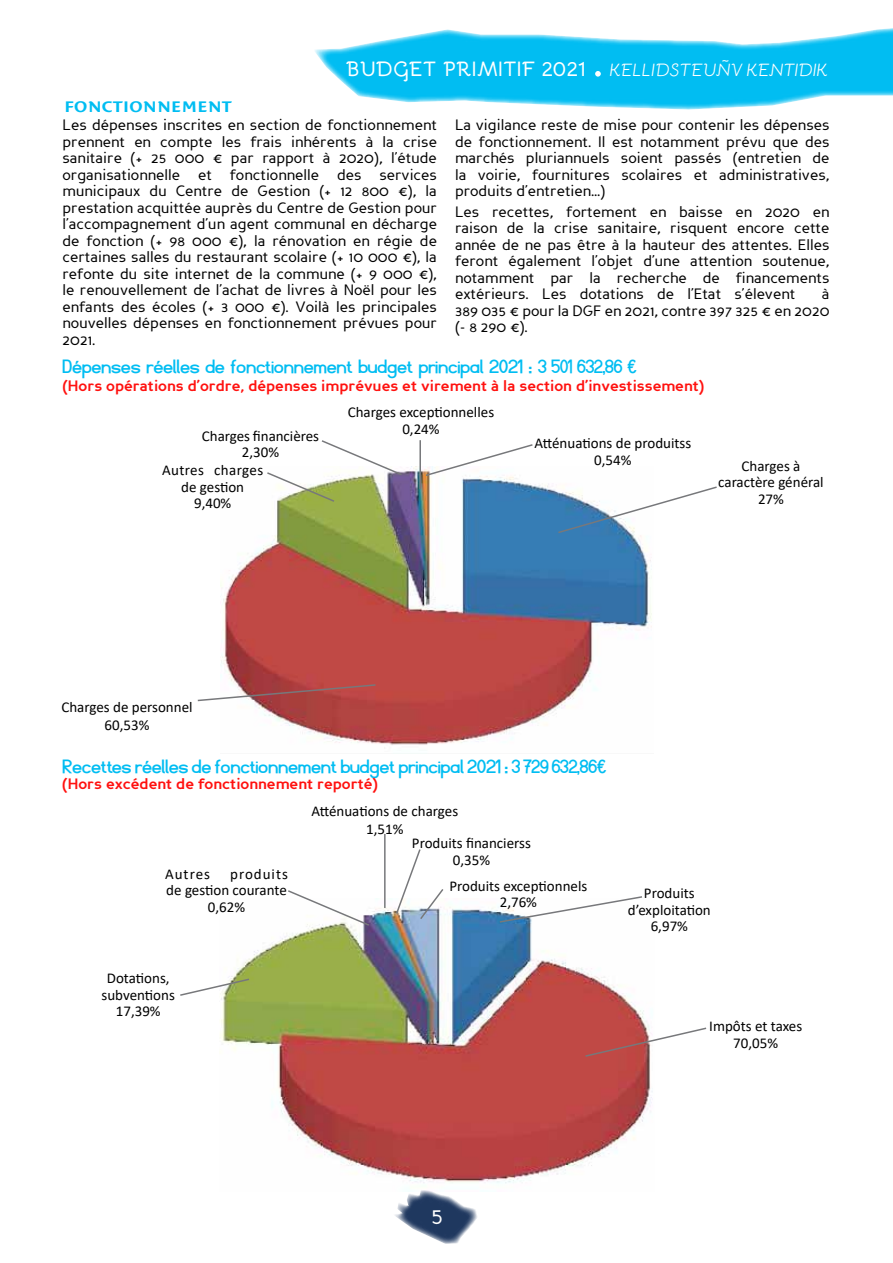
<style>
.page{position:relative;width:893px;height:1263px;background:#fff}
.page>*{position:absolute;margin:0;border:0;box-sizing:border-box;transform-origin:0 0}
.t1{font:700 54px "Bellota";color:#fff}
.t2{font:700 21px "Fibel Nord";letter-spacing:.015em;color:#00bdf2;scale:1.1 1}
.t3{font:700 21px "Bellota";letter-spacing:.01em;color:#fff}
.t4{font:italic 18px "Bellota";color:#fff}
.t5{font:15px/16.5px "Perspective Sans";color:#000;text-align:justify}
.t6{font:15px/16.5px "Calibri";color:#000;text-align:center}
.t7{font:700 15px "Perspective Sans";color:#ff110f}
.t8{font:15px/16.5px "Calibri";letter-spacing:.02em;color:#000;text-align:center}
.t9{font:700 15px "Costa Ptf";letter-spacing:.015em;color:#00bdf2;scale:1.1 1}
.t10{font:15px "Calibri";letter-spacing:.065em;color:#000}
</style>
<div class="page">
<svg style="left:315px;top:28px;width:578px;height:81px;fill:#01bdf2"></svg>
<img style="left:220px;top:898px;width:433px;height:286px">
<svg style="left:395px;top:1190px;width:82px;height:54px"></svg>
<img style="left:220px;top:467px;width:432px;height:287px">
<svg style="left:557px;top:485px;width:160px;height:49px"></svg>
<svg style="left:197px;top:683px;width:180px;height:19px"></svg>
<svg style="left:265px;top:440px;width:138px;height:63px"></svg>
<hr style="left:419px;top:440px;width:2px;height:49px;background:#77787b">
<svg style="left:424px;top:444px;width:110px;height:33px"></svg>
<svg style="left:498px;top:896px;width:146px;height:28px"></svg>
<svg style="left:584px;top:1026px;width:123px;height:32px"></svg>
<svg style="left:180px;top:977px;width:71px;height:20px"></svg>
<svg style="left:286px;top:890px;width:85px;height:37px"></svg>
<hr style="left:384px;top:834px;width:2px;height:74px;background:#77787b">
<svg style="left:395px;top:849px;width:50px;height:72px"></svg>
<p class="t9" style="left:64px;top:98px;width:154px">FONCTIONNEMENT</p>
<h2 class="t3" style="left:346px;top:53px;width:241px">BUDGET PRIMITIF 2021</h2>
<h1 class="t1" style="left:592px;top:15px;width:14px">.</h1>
<p class="t4" style="left:610px;top:56px;width:220px">KELLIDSTEUÑV KENTIDIK</p>
<p class="t5" style="left:63px;top:117px;width:376px">Les dépenses inscrites en section de fonctionnement prennent en compte les frais inhérents à la crise sanitaire (+ 25 000 € par rapport à 2020), l’étude organisationnelle et fonctionnelle des services municipaux du Centre de Gestion (+ 12 800 €), la prestation acquittée auprès du Centre de Gestion pour l’accompagnement d’un agent communal en décharge de fonction (+ 98 000 €), la rénovation en régie de certaines salles du restaurant scolaire (+ 10 000 €), la refonte du site internet de la commune (+ 9 000 €), le renouvellement de l’achat de livres à Noël pour les enfants des écoles (+ 3 000 €). Voilà les principales nouvelles dépenses en fonctionnement prévues pour 2021.</p>
<p class="t5" style="left:455px;top:117px;width:376px">La vigilance reste de mise pour contenir les dépenses de fonctionnement. Il est notamment prévu que des marchés pluriannuels soient passés (entretien de la voirie, fournitures scolaires et administratives, produits d’entretien…)</p>
<p class="t5" style="left:455px;top:204px;width:376px">Les recettes, fortement en baisse en 2020 en raison de la crise sanitaire, risquent encore cette année de ne pas être à la hauteur des attentes. Elles feront également l’objet d’une attention soutenue, notamment par la recherche de financements extérieurs. Les dotations de l’Etat s’élevent</p>
<p class="t5" style="left:455px;top:286px;width:376px;text-indent:367px">à 389 035 € pour la DGF en 2021, contre 397 325 € en 2020 (- 8 290 €).</p>
<h2 class="t2" style="left:63px;top:356px;width:523px">Dépenses réelles de fonctionnement budget principal 2021 : 3 501 632,86 €</h2>
<p class="t7" style="left:63px;top:377px;width:643px">(Hors opérations d’ordre, dépenses imprévues et virement à la section d’investissement)</p>
<p class="t6" style="left:202px;top:427px;width:119px">Charges financières<br>2,30%</p>
<p class="t8" style="left:162px;top:461px;width:103px">Autres charges de gestion<br>9,40%</p>
<p class="t6" style="left:348px;top:403px;width:148px">Charges exceptionnelles<br>0,24%</p>
<p class="t6" style="left:534px;top:435px;width:158px">Atténuations de produitss<br>0,54%</p>
<p class="t6" style="left:718px;top:457px;width:107px">Charges à caractère général<br>27%</p>
<p class="t6" style="left:61px;top:698px;width:133px;line-height:18px">Charges de personnel<br>60,53%</p>
<h2 class="t2" style="left:63px;top:755px;width:496px">Recettes réelles de fonctionnement budget principal 2021 : 3 729 632,86€</h2>
<p class="t7" style="left:62px;top:775px;width:317px">(Hors excédent de fonctionnement reporté)</p>
<p class="t6" style="left:165px;top:865px;width:46px">Autres</p>
<p class="t10" style="left:230px;top:863px;width:59px">produits</p>
<p class="t6" style="left:166px;top:882px;width:122px">de gestion courante</p>
<p class="t6" style="left:208px;top:898px;width:39px">0,62%</p>
<p class="t6" style="left:102px;top:969px;width:75px">Dotations, subventions<br>17,39%</p>
<p class="t6" style="left:311px;top:801px;width:148px;line-height:18px">Atténuations de charges<br>1,51%</p>
<p class="t6" style="left:412px;top:834px;width:120px">Produits financierss<br>0,35%</p>
<p class="t6" style="left:449px;top:877px;width:139px">Produits exceptionnels<br>2,76%</p>
<p class="t6" style="left:628px;top:885px;width:84px">Produits d’exploitation<br>6,97%</p>
<h2 class="t3" style="left:432px;top:1200px;width:13px">5</h2>
<p class="t6" style="left:709px;top:1017px;width:94px">Impôts et taxes<br>70,05%</p>
</div>
